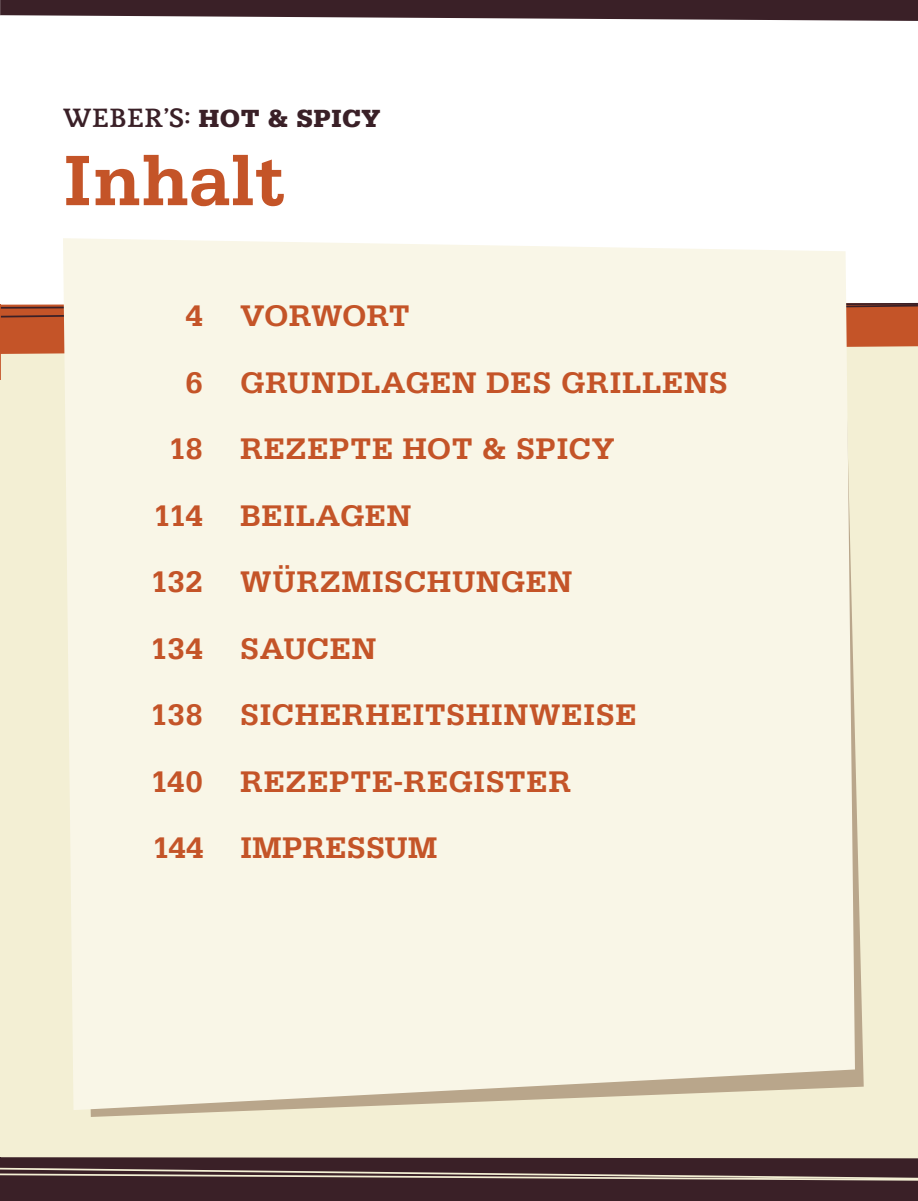
<style>
.page{position:relative;width:918px;height:1201px;background:#fff}
.page>*{position:absolute;margin:0;border:0;box-sizing:border-box;transform-origin:0 0}
.t1{font:700 75.25px "Serifa";color:#c45428}
.t2{font:700 31.5px "Serifa";letter-spacing:.01em;color:#c45428}
.t3{font:700 31.5px "Serifa";letter-spacing:-.01em;color:#c45428}
.t4{font:900 26.25px "Serifa";letter-spacing:.02em;color:#3a2027}
.t5{font:500 26.25px "Mido";color:#3a2027}
.s1{font-family:"Mido";font-weight:500}
</style>
<div class="page">
<div style="left:1px;top:330px;width:917px;height:16px;background:#c45428"></div>
<div style="left:1px;top:346px;width:917px;height:810px;background:#f3efd4"></div>
<hr style="left:0;top:305px;width:1px;height:75px;background:#c45428">
<svg style="left:0;top:0;width:918px;height:21px;background:#553f45"></svg>
<hr style="left:0;top:354px;width:1px;height:835px;background:#f3efd4">
<svg style="left:0;top:302px;width:918px;height:28px;background:#b65835"></svg>
<div style="left:63px;top:238px;width:792px;height:872px;background:#f9f6e7"></div>
<svg style="left:0;top:1156px;width:918px;height:44px;background:#4f383b"></svg>
<p class="t4" style="left:63px;top:102px;width:319px"><span class="s1">WEBER S:</span> HOT &amp; SPICY</p>
<p class="t5" style="left:164px;top:92px;width:7px">,</p>
<h1 class="t1" style="left:63px;top:141px;width:223px">Inhalt</h1>
<p class="t3" style="left:185px;top:299px;width:226px">4 VORWORT</p>
<p class="t2" style="left:185px;top:366px;width:544px">6 GRUNDLAGEN DES GRILLENS</p>
<p class="t2" style="left:168px;top:432px;width:448px">18 REZEPTE HOT &amp; SPICY</p>
<p class="t2" style="left:153px;top:499px;width:260px">114 BEILAGEN</p>
<p class="t2" style="left:150px;top:565px;width:423px">132 WÜRZMISCHUNGEN</p>
<p class="t2" style="left:150px;top:632px;width:228px">134 SAUCEN</p>
<p class="t2" style="left:150px;top:698px;width:488px">138 SICHERHEITSHINWEISE</p>
<p class="t2" style="left:150px;top:765px;width:422px">140 REZEPTE-REGISTER</p>
<p class="t2" style="left:152px;top:831px;width:287px">144 IMPRESSUM</p>
</div>
